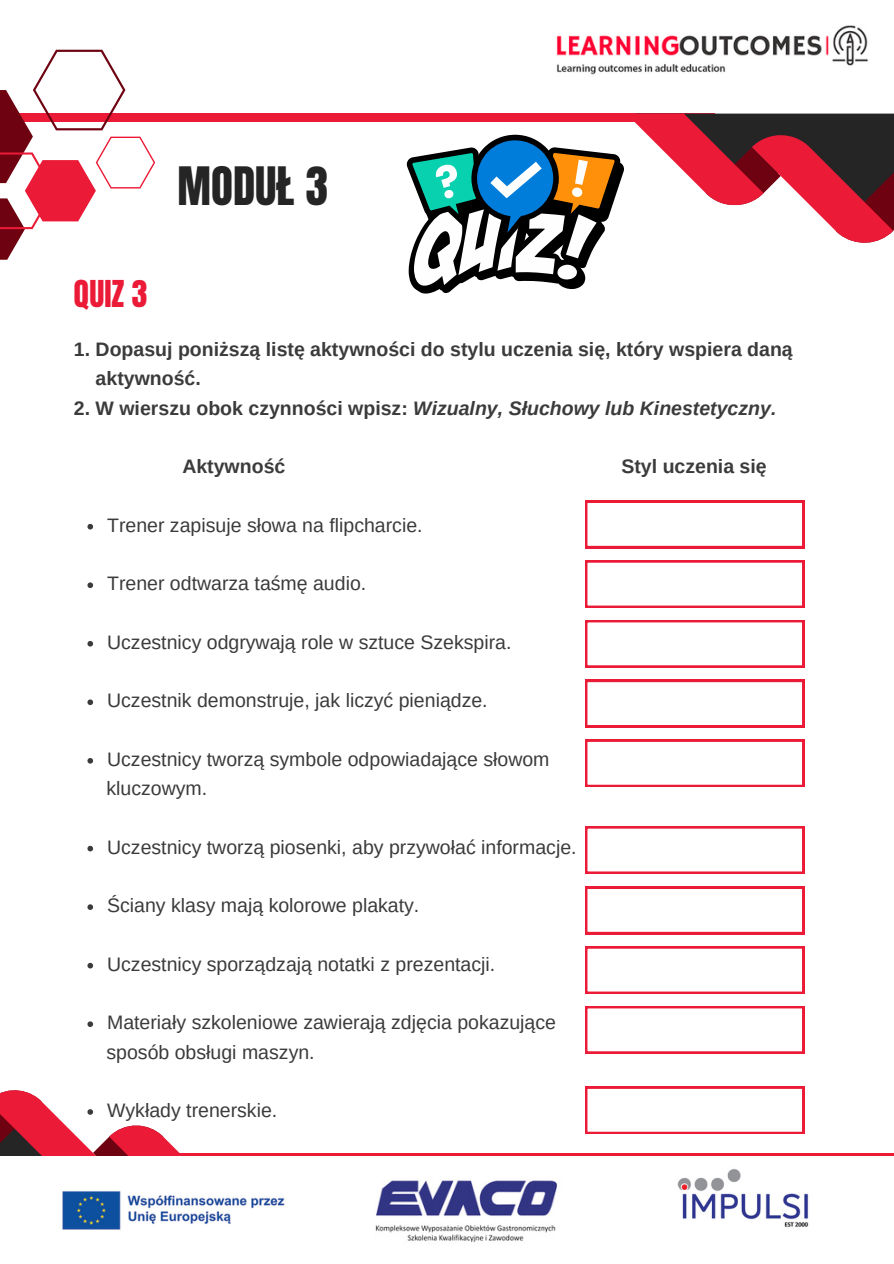
<style>
.page{position:relative;width:894px;height:1264px;background:#fff}
.page>*{position:absolute;margin:0;border:0;box-sizing:border-box;transform-origin:0 0}
.t1{font:45px "Anton";color:#252525}
.t2{font:31.5px "Anton";color:#eb1a37}
.t3{font:19.5px "Arimo";color:#3b3b3b}
.t4{font:700 19.5px/29.2px "Arimo";color:#3b3b3b}
.t5{font:italic 700 19.5px "Arimo";color:#3b3b3b}
.s1{font-style:normal}
</style>
<div class="page">
<div style="left:162px;top:1153px;width:731px;height:16px;background:#eb1a37"></div>
<div style="left:0;top:114px;width:714px;height:8px;background:#eb1a37"></div>
<svg style="left:0;top:50px;width:155px;height:210px"></svg>
<svg style="left:87px;top:524px;width:6px;height:5px"></svg>
<svg style="left:87px;top:582px;width:6px;height:6px"></svg>
<svg style="left:87px;top:641px;width:6px;height:5px"></svg>
<svg style="left:87px;top:699px;width:6px;height:6px"></svg>
<svg style="left:87px;top:758px;width:6px;height:5px"></svg>
<svg style="left:87px;top:845px;width:6px;height:6px"></svg>
<svg style="left:87px;top:904px;width:6px;height:6px"></svg>
<svg style="left:87px;top:962px;width:6px;height:6px"></svg>
<svg style="left:87px;top:1021px;width:6px;height:6px"></svg>
<svg style="left:0;top:1090px;width:180px;height:66px"></svg>
<div style="left:0;top:1156px;width:893px;height:107px;background:#fff"></div>
<img style="left:62px;top:1191px;width:223px;height:39px">
<img style="left:375px;top:1180px;width:183px;height:62px">
<img style="left:677px;top:1169px;width:132px;height:58px">
<img style="left:556px;top:25px;width:312px;height:50px">
<svg style="left:406px;top:114px;width:487px;height:180px"></svg>
<svg style="left:585px;top:500px;width:219px;height:48px"></svg>
<svg style="left:585px;top:560px;width:219px;height:47px"></svg>
<svg style="left:585px;top:620px;width:219px;height:47px"></svg>
<svg style="left:585px;top:680px;width:219px;height:47px"></svg>
<svg style="left:585px;top:739px;width:219px;height:48px"></svg>
<svg style="left:585px;top:826px;width:219px;height:47px"></svg>
<svg style="left:585px;top:886px;width:219px;height:48px"></svg>
<svg style="left:585px;top:946px;width:219px;height:47px"></svg>
<svg style="left:585px;top:1006px;width:219px;height:47px"></svg>
<svg style="left:585px;top:1086px;width:219px;height:47px"></svg>
<p class="t2" style="left:74px;top:271px;width:75px">QUIZ 3</p>
<p class="t1" style="left:177px;top:154px;width:152px">MODUŁ 3</p>
<p class="t4" style="left:96px;top:335px;width:698px;text-indent:-22px">1. Dopasuj poniższą listę aktywności do stylu uczenia się, który wspiera daną aktywność.</p>
<p class="t5" style="left:74px;top:397px;width:703px"><span class="s1">2. W wierszu obok czynności wpisz:</span> Wizualny, Słuchowy lub Kinestetyczny.</p>
<p class="t4" style="left:182px;top:452px;width:104px">Aktywność</p>
<p class="t4" style="left:621px;top:452px;width:147px">Styl uczenia się</p>
<p class="t3" style="left:107px;top:514px;width:317px">Trener zapisuje słowa na flipcharcie.</p>
<p class="t3" style="left:107px;top:572px;width:260px">Trener odtwarza taśmę audio.</p>
<h1 class="t3" style="left:107px;top:631px;width:406px">Uczestnicy odgrywają role w sztuce Szekspira.</h1>
<h2 class="t3" style="left:107px;top:689px;width:382px">Uczestnik demonstruje, jak liczyć pieniądze.</h2>
<h3 class="t3" style="left:107px;top:748px;width:444px">Uczestnicy tworzą symbole odpowiadające słowom</h3>
<h3 class="t3" style="left:106px;top:777px;width:102px">kluczowym.</h3>
<p class="t3" style="left:107px;top:836px;width:471px">Uczestnicy tworzą piosenki, aby przywołać informacje.</p>
<p class="t3" style="left:107px;top:894px;width:314px">Ściany klasy mają kolorowe plakaty.</p>
<p class="t3" style="left:107px;top:953px;width:389px">Uczestnicy sporządzają notatki z prezentacji.</p>
<p class="t3" style="left:107px;top:1011px;width:450px">Materiały szkoleniowe zawierają zdjęcia pokazujące</p>
<p class="t3" style="left:106px;top:1040px;width:210px">sposób obsługi maszyn.</p>
<p class="t3" style="left:107px;top:1099px;width:172px">Wykłady trenerskie.</p>
</div>
